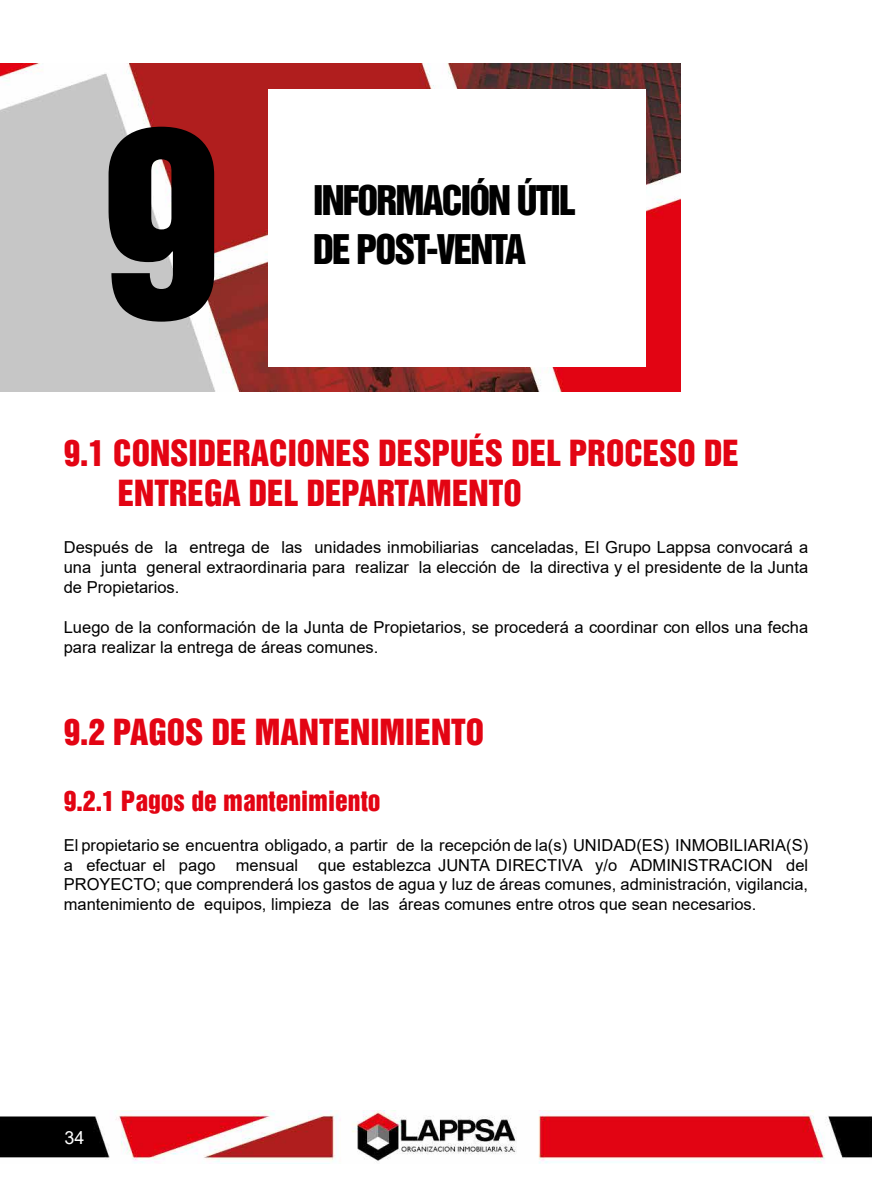
<style>
.page{position:relative;width:872px;height:1191px;background:#fff}
.page>*{position:absolute;margin:0;border:0;box-sizing:border-box;transform-origin:0 0}
.t1{font:240px "Helvetica Inserat";color:#000}
.t2{font:37.5px/49.5px "Helvetica Inserat";letter-spacing:-.05em;color:#000}
.t3{font:33px/39.6px "Helvetica Inserat";color:#e30413}
.t4{font:25.5px "Helvetica Inserat";color:#e30413}
.t5{font:18px "Arial";color:#fff}
.t6{font:16.5px/19.8px "Arial";color:#000;text-align:justify}
</style>
<div class="page">
<img style="left:0;top:1110px;width:872px;height:53px">
<img style="left:0;top:64px;width:680px;height:328px">
<div style="left:269px;top:89px;width:377px;height:277px;background:#fff"></div>
<h1 class="t1" style="left:101px;top:81px;width:121px">9</h1>
<h2 class="t2" style="left:313px;top:176px;width:264px">INFORMACIÓN ÚTIL<br>DE POST-VENTA</h2>
<h3 class="t3" style="left:118px;top:434px;width:622px;text-indent:-54px">9.1 CONSIDERACIONES DESPUÉS DEL PROCESO DE<br>ENTREGA DEL DEPARTAMENTO</h3>
<p class="t6" style="left:64px;top:537px;width:746px">Después de la entrega de las unidades inmobiliarias canceladas, El Grupo Lappsa convocará a una junta general extraordinaria para realizar la elección de la directiva y el presidente de la Junta de Propietarios.</p>
<p class="t6" style="left:64px;top:617px;width:746px">Luego de la conformación de la Junta de Propietarios, se procederá a coordinar con ellos una fecha para realizar la entrega de áreas comunes.</p>
<h3 class="t3" style="left:64px;top:713px;width:422px">9.2 PAGOS DE MANTENIMIENTO</h3>
<h3 class="t4" style="left:64px;top:786px;width:318px">9.2.1 Pagos de mantenimiento</h3>
<p class="t6" style="left:64px;top:835px;width:746px">El propietario se encuentra obligado, a partir de la recepción de la(s) UNIDAD(ES) INMOBILIARIA(S) a efectuar el pago mensual que establezca JUNTA DIRECTIVA y/o ADMINISTRACION del PROYECTO; que comprenderá los gastos de agua y luz de áreas comunes, administración, vigilancia, mantenimiento de equipos, limpieza de las áreas comunes entre otros que sean necesarios.</p>
<p class="t5" style="left:64px;top:1125px;width:22px">34</p>
</div>
